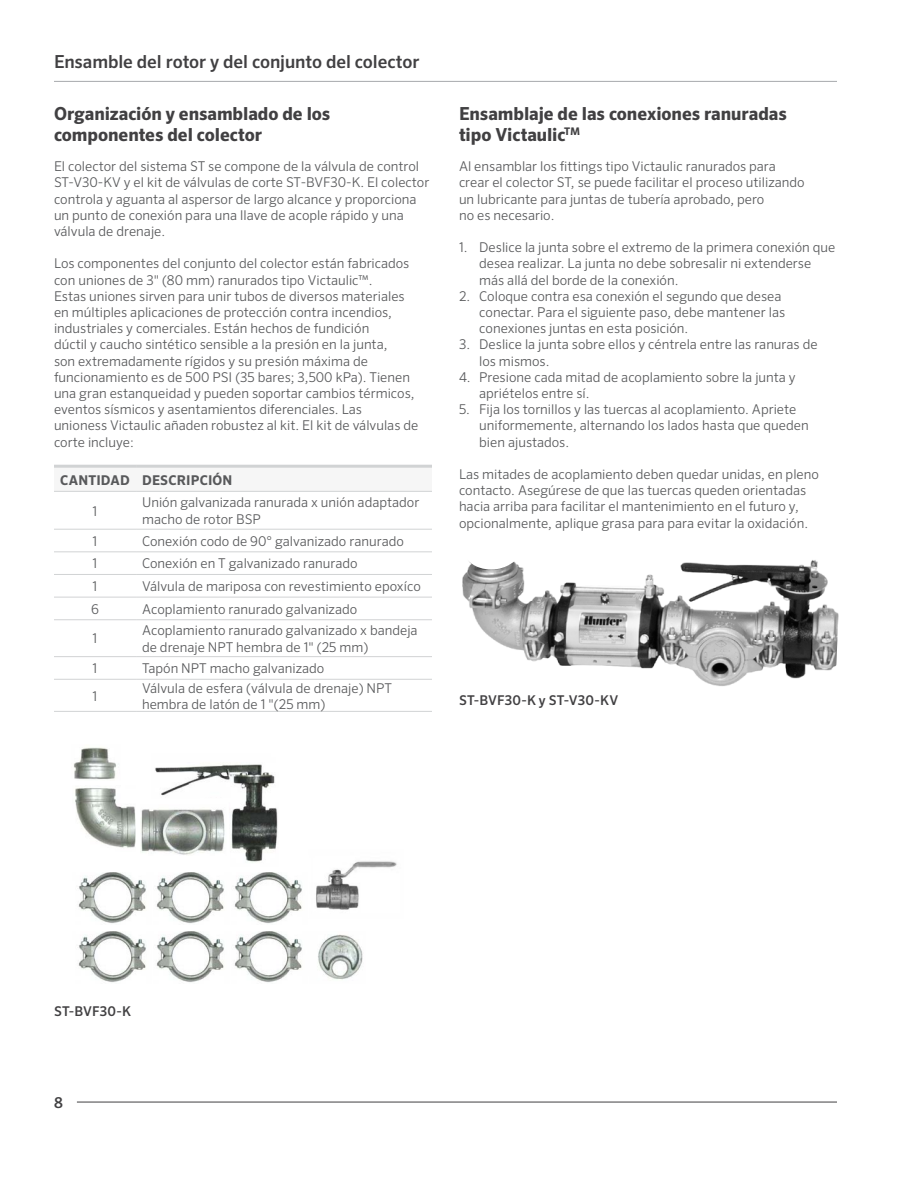
<style>
.page{position:relative;width:918px;height:1188px;background:#fff}
.page>*{position:absolute;margin:0;border:0;box-sizing:border-box;transform-origin:0 0}
.t1{font:700 18px/21.6px "Sero Pro";letter-spacing:-.005em;color:#414042}
.t2{font:500 18px "Sero Pro";letter-spacing:-.005em;color:#414042}
.t3{font:500 15px "Sero Pro";color:#414042}
.t4{font:300 13.5px/16.2px "Sero Pro";color:#58595b}
.t5{font:500 13.5px "Sero Pro";letter-spacing:.015em;color:#414042}
.t6{font:700 13.5px "Sero Pro";letter-spacing:.015em;color:#58595b}
</style>
<div class="page">
<hr style="left:77px;top:1102px;width:760px;height:1px;background:#414042">
<hr style="left:54px;top:81px;width:783px;height:1px;background:#a7a9ac">
<svg style="left:54px;top:490px;width:378px;height:1px"></svg>
<hr style="left:54px;top:465px;width:82px;height:3px;background:#d1d3d4">
<hr style="left:136px;top:465px;width:296px;height:3px;background:#d1d3d4">
<hr style="left:54px;top:491px;width:82px;height:1px;background:#d1d3d4">
<hr style="left:136px;top:491px;width:296px;height:1px;background:#d1d3d4">
<hr style="left:54px;top:529px;width:82px;height:1px;background:#d1d3d4">
<hr style="left:136px;top:529px;width:296px;height:1px;background:#d1d3d4">
<hr style="left:54px;top:551px;width:82px;height:1px;background:#d1d3d4">
<hr style="left:136px;top:551px;width:296px;height:1px;background:#d1d3d4">
<hr style="left:54px;top:574px;width:82px;height:1px;background:#d1d3d4">
<hr style="left:136px;top:574px;width:296px;height:1px;background:#d1d3d4">
<hr style="left:54px;top:597px;width:82px;height:1px;background:#d1d3d4">
<hr style="left:136px;top:597px;width:296px;height:1px;background:#d1d3d4">
<hr style="left:54px;top:619px;width:82px;height:1px;background:#d1d3d4">
<hr style="left:136px;top:619px;width:296px;height:1px;background:#d1d3d4">
<hr style="left:54px;top:656px;width:82px;height:1px;background:#d1d3d4">
<hr style="left:136px;top:656px;width:296px;height:1px;background:#d1d3d4">
<hr style="left:54px;top:679px;width:82px;height:1px;background:#d1d3d4">
<hr style="left:136px;top:679px;width:296px;height:1px;background:#d1d3d4">
<hr style="left:54px;top:711px;width:82px;height:1px;background:#d1d3d4">
<hr style="left:136px;top:711px;width:296px;height:1px;background:#d1d3d4">
<img style="left:73px;top:747px;width:44px;height:33px">
<img style="left:75px;top:788px;width:60px;height:60px">
<img style="left:155px;top:764px;width:123px;height:98px">
<img style="left:140px;top:805px;width:86px;height:51px">
<img style="left:78px;top:873px;width:224px;height:51px">
<img style="left:78px;top:931px;width:285px;height:52px">
<img style="left:316px;top:861px;width:81px;height:49px">
<img style="left:462px;top:560px;width:377px;height:126px">
<h1 class="t2" style="left:54px;top:51px;width:367px">Ensamble del rotor y del conjunto del colector</h1>
<h1 class="t1" style="left:54px;top:103px;width:278px">Organización y ensamblado de los componentes del colector</h1>
<p class="t4" style="left:54px;top:158px;width:377px">El colector del sistema ST se compone de la válvula de control ST-V30-KV y el kit de válvulas de corte ST-BVF30-K. El colector controla y aguanta al aspersor de largo alcance y proporciona un punto de conexión para una llave de acople rápido y una válvula de drenaje.</p>
<p class="t4" style="left:54px;top:255px;width:366px">Los componentes del conjunto del colector están fabricados con uniones de 3" (80 mm) ranurados tipo Victaulic™.<br>Estas uniones sirven para unir tubos de diversos materiales en múltiples aplicaciones de protección contra incendios, industriales y comerciales. Están hechos de fundición<br>dúctil y caucho sintético sensible a la presión en la junta,<br>son extremadamente rígidos y su presión máxima de funcionamiento es de 500 PSI (35 bares; 3,500 kPa). Tienen una gran estanqueidad y pueden soportar cambios térmicos, eventos sísmicos y asentamientos diferenciales. Las unioness Victaulic añaden robustez al kit. El kit de válvulas de corte incluye:</p>
<p class="t6" style="left:60px;top:472px;width:174px">CANTIDAD DESCRIPCIÓN</p>
<p class="t4" style="left:93px;top:503px;width:6px">1</p>
<p class="t4" style="left:142px;top:494px;width:279px">Unión galvanizada ranurada x unión adaptador macho de rotor BSP</p>
<p class="t4" style="left:93px;top:533px;width:6px">1</p>
<p class="t4" style="left:142px;top:533px;width:263px">Conexión codo de 90° galvanizado ranurado</p>
<p class="t4" style="left:93px;top:555px;width:6px">1</p>
<p class="t4" style="left:142px;top:555px;width:217px">Conexión en T galvanizado ranurado</p>
<p class="t4" style="left:93px;top:578px;width:6px">1</p>
<p class="t4" style="left:142px;top:578px;width:280px">Válvula de mariposa con revestimiento epoxíco</p>
<p class="t4" style="left:91px;top:601px;width:9px">6</p>
<p class="t4" style="left:142px;top:601px;width:217px">Acoplamiento ranurado galvanizado</p>
<p class="t4" style="left:93px;top:630px;width:6px">1</p>
<p class="t4" style="left:142px;top:622px;width:277px">Acoplamiento ranurado galvanizado x bandeja de drenaje NPT hembra de 1" (25 mm)</p>
<p class="t4" style="left:93px;top:660px;width:6px">1</p>
<p class="t4" style="left:142px;top:660px;width:184px">Tapón NPT macho galvanizado</p>
<p class="t4" style="left:93px;top:688px;width:6px">1</p>
<p class="t4" style="left:142px;top:679px;width:251px">Válvula de esfera (válvula de drenaje) NPT hembra de latón de 1 "(25 mm)</p>
<h1 class="t1" style="left:459px;top:103px;width:329px">Ensamblaje de las conexiones ranuradas tipo Victaulic<sup>TM</sup></h1>
<p class="t4" style="left:459px;top:158px;width:347px">Al ensamblar los fittings tipo Victaulic ranurados para crear el colector ST, se puede facilitar el proceso utilizando un lubricante para juntas de tubería aprobado, pero<br>no es necesario.</p>
<p class="t4" style="left:479px;top:239px;width:358px;text-indent:-20px">1. Deslice la junta sobre el extremo de la primera conexión que desea realizar. La junta no debe sobresalir ni extenderse más allá del borde de la conexión.</p>
<p class="t4" style="left:479px;top:288px;width:307px;text-indent:-20px">2. Coloque contra esa conexión el segundo que desea conectar. Para el siguiente paso, debe mantener las conexiones juntas en esta posición.</p>
<p class="t4" style="left:479px;top:336px;width:340px;text-indent:-20px">3. Deslice la junta sobre ellos y céntrela entre las ranuras de los mismos.</p>
<p class="t4" style="left:479px;top:369px;width:318px;text-indent:-20px">4. Presione cada mitad de acoplamiento sobre la junta y apriételos entre sí.</p>
<p class="t4" style="left:479px;top:401px;width:331px;text-indent:-20px">5. Fija los tornillos y las tuercas al acoplamiento. Apriete uniformemente, alternando los lados hasta que queden bien ajustados.</p>
<p class="t4" style="left:459px;top:466px;width:361px">Las mitades de acoplamiento deben quedar unidas, en pleno contacto. Asegúrese de que las tuercas queden orientadas hacia arriba para facilitar el mantenimiento en el futuro y, opcionalmente, aplique grasa para para evitar la oxidación.</p>
<p class="t5" style="left:459px;top:692px;width:161px">ST-BVF30-K y ST-V30-KV</p>
<p class="t5" style="left:54px;top:1003px;width:79px">ST-BVF30-K</p>
<p class="t3" style="left:54px;top:1094px;width:10px">8</p>
</div>
